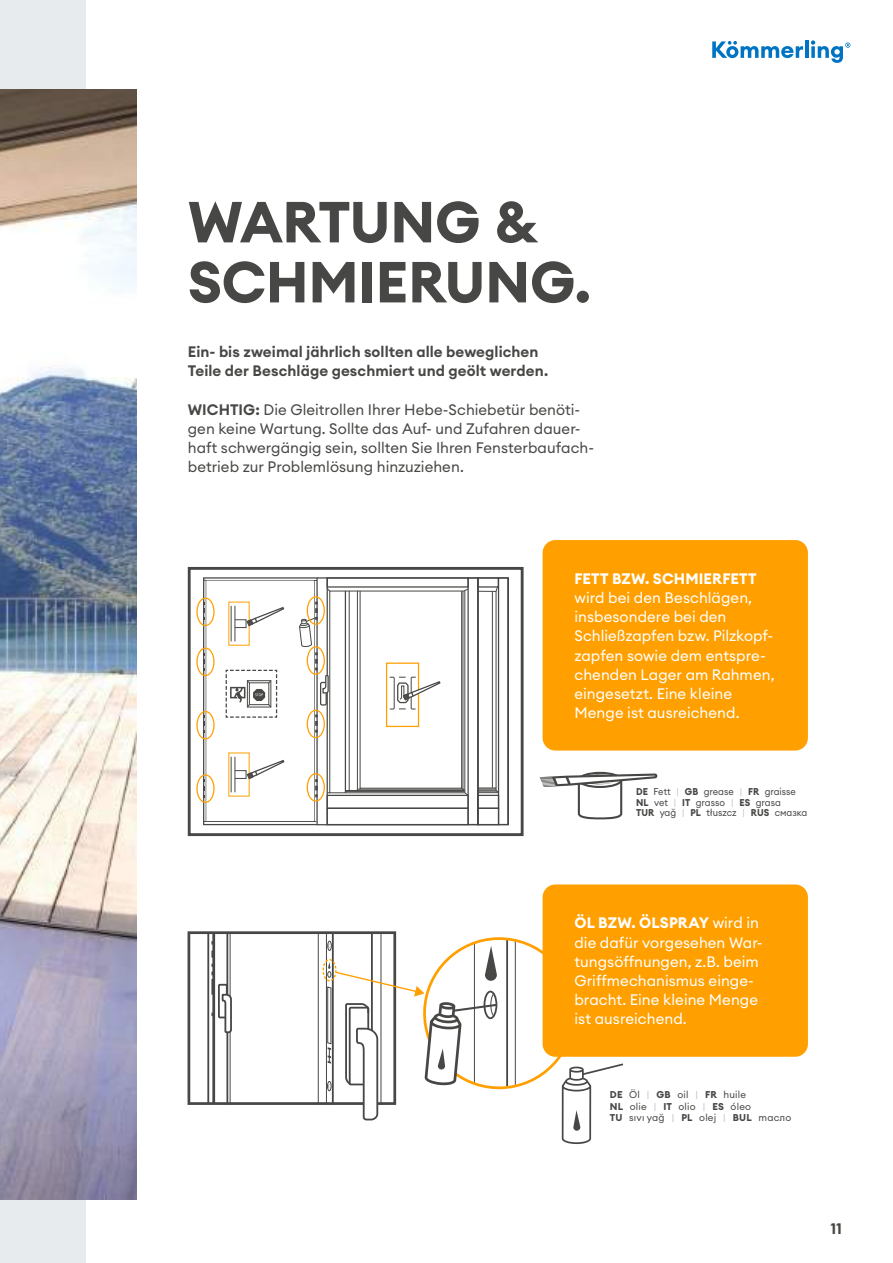
<style>
.page{position:relative;width:893px;height:1263px;background:#fff}
.page>*{position:absolute;margin:0;border:0;box-sizing:border-box;transform-origin:0 0}
.t1{font:700 57px/60px "Euclid Circular A";letter-spacing:-.005em;color:#474745}
.t2{font:15px/19.2px "Euclid Circular A";letter-spacing:.005em;color:#fff}
.t3{font:15px/19.2px "Euclid Circular A";color:#474745}
.t4{font:600 15px/19.2px "Euclid Circular A";letter-spacing:.005em;color:#474745}
.t5{font:700 15px "Euclid Circular A";letter-spacing:.01em;color:#fff}
.t6{font:700 15px "Euclid Circular A";color:#474745}
.t7{font:9.75px/10.5px "Euclid Circular A";letter-spacing:.005em;color:#474745;scale:.95 1}
.t8{font:9.75px/11.7px "Euclid Circular A";letter-spacing:.005em;color:#474745}
.s1{font-weight:600}
.s2{font-weight:700}
.s3{color:#bcc5cd}
</style>
<div class="page">
<div style="left:0;top:0;width:85px;height:1263px;background:#e8ebee"></div>
<img style="left:0;top:89px;width:136px;height:1110px">
<div style="left:578px;top:772px;width:44px;height:16px;border:2px solid #474745;border-radius:50%"></div>
<svg style="left:540px;top:773px;width:117px;height:47px"></svg>
<svg style="left:188px;top:931px;width:435px;height:213px"></svg>
<div style="left:188px;top:567px;width:336px;height:269px;border:3px solid #474745"></div>
<div style="left:498px;top:577px;width:11px;height:248px;border:1px solid #474745"></div>
<div style="left:477px;top:577px;width:31px;height:248px;border:1px solid #474745"></div>
<svg style="left:203px;top:577px;width:296px;height:249px"></svg>
<div style="left:307px;top:596px;width:18px;height:29px;border:1px solid #ffa000;border-radius:50%"></div>
<div style="left:307px;top:646px;width:18px;height:29px;border:1px solid #ffa000;border-radius:50%"></div>
<div style="left:307px;top:710px;width:18px;height:28px;border:1px solid #ffa000;border-radius:50%"></div>
<div style="left:307px;top:773px;width:18px;height:29px;border:1px solid #ffa000;border-radius:50%"></div>
<div style="left:196px;top:597px;width:19px;height:29px;border:1px solid #ffa000;border-radius:50%"></div>
<div style="left:196px;top:647px;width:19px;height:29px;border:1px solid #ffa000;border-radius:50%"></div>
<div style="left:196px;top:711px;width:19px;height:28px;border:1px solid #ffa000;border-radius:50%"></div>
<div style="left:196px;top:774px;width:19px;height:29px;border:1px solid #ffa000;border-radius:50%"></div>
<div style="left:543px;top:540px;width:265px;height:210px;background:#ffa000;border-radius:13px"></div>
<div style="left:543px;top:884px;width:265px;height:173px;background:#ffa000;border-radius:13px"></div>
<svg style="left:712px;top:41px;width:91px;height:17px"></svg>
<hr style="left:805px;top:41px;width:3px;height:17px;background:#0074c4">
<svg style="left:811px;top:40px;width:39px;height:23px"></svg>
<h1 class="t1" style="left:188px;top:193px;width:405px">WARTUNG &amp;<br>SCHMIERUNG.</h1>
<p class="t4" style="left:188px;top:342px;width:362px">Ein- bis zweimal jährlich sollten alle beweglichen<br>Teile der Beschläge geschmiert und geölt werden.</p>
<p class="t3" style="left:188px;top:399px;width:406px"><span class="s1">WICHTIG:</span> Die Gleitrollen Ihrer Hebe-Schiebetür benöti&shy;gen keine Wartung. Sollte das Auf- und Zufahren dauer&shy;haft schwergängig sein, sollten Sie Ihren Fensterbaufach&shy;betrieb zur Problemlösung hinzuziehen.</p>
<p class="t5" style="left:574px;top:569px;width:184px">FETT BZW. SCHMIERFETT</p>
<p class="t2" style="left:574px;top:588px;width:202px">wird bei den Beschlägen, insbesondere bei den<br>Schließzapfen bzw. Pilzkopf&shy;zapfen sowie dem entspre&shy;chenden Lager am Rahmen, eingesetzt. Eine kleine<br>Menge ist ausreichend.</p>
<p class="t7" style="left:636px;top:786px;width:182px"><span class="s2">DE</span> Fett <span class="s3">|</span> <span class="s2">GB</span> grease <span class="s3">|</span> <span class="s2">FR</span> graisse<br><span class="s2">NL</span> vet <span class="s3">|</span> <span class="s2">IT</span> grasso <span class="s3">|</span> <span class="s2">ES</span> grasa<br><span class="s2">TUR</span> yağ <span class="s3">|</span> <span class="s2">PL</span> tłuszcz <span class="s3">|</span> <span class="s2">RUS</span> смазка</p>
<p class="t2" style="left:574px;top:913px;width:190px"><span class="s2">ÖL BZW. ÖLSPRAY</span> wird in die dafür vorgesehen War&shy;tungsöffnungen, z.B. beim<br>Griffmechanismus einge&shy;bracht. Eine kleine Menge ist ausreichend.</p>
<p class="t8" style="left:610px;top:1088px;width:183px"><span class="s2">DE</span> Öl <span class="s3">|</span> <span class="s2">GB</span> oil <span class="s3">|</span> <span class="s2">FR</span> huile<br><span class="s2">NL</span> olie <span class="s3">|</span> <span class="s2">IT</span> olio <span class="s3">|</span> <span class="s2">ES</span> óleo<br><span class="s2">TU</span> sıvı yağ <span class="s3">|</span> <span class="s2">PL</span> olej <span class="s3">|</span> <span class="s2">BUL</span> mасло</p>
<p class="t6" style="left:830px;top:1219px;width:13px">11</p>
</div>
